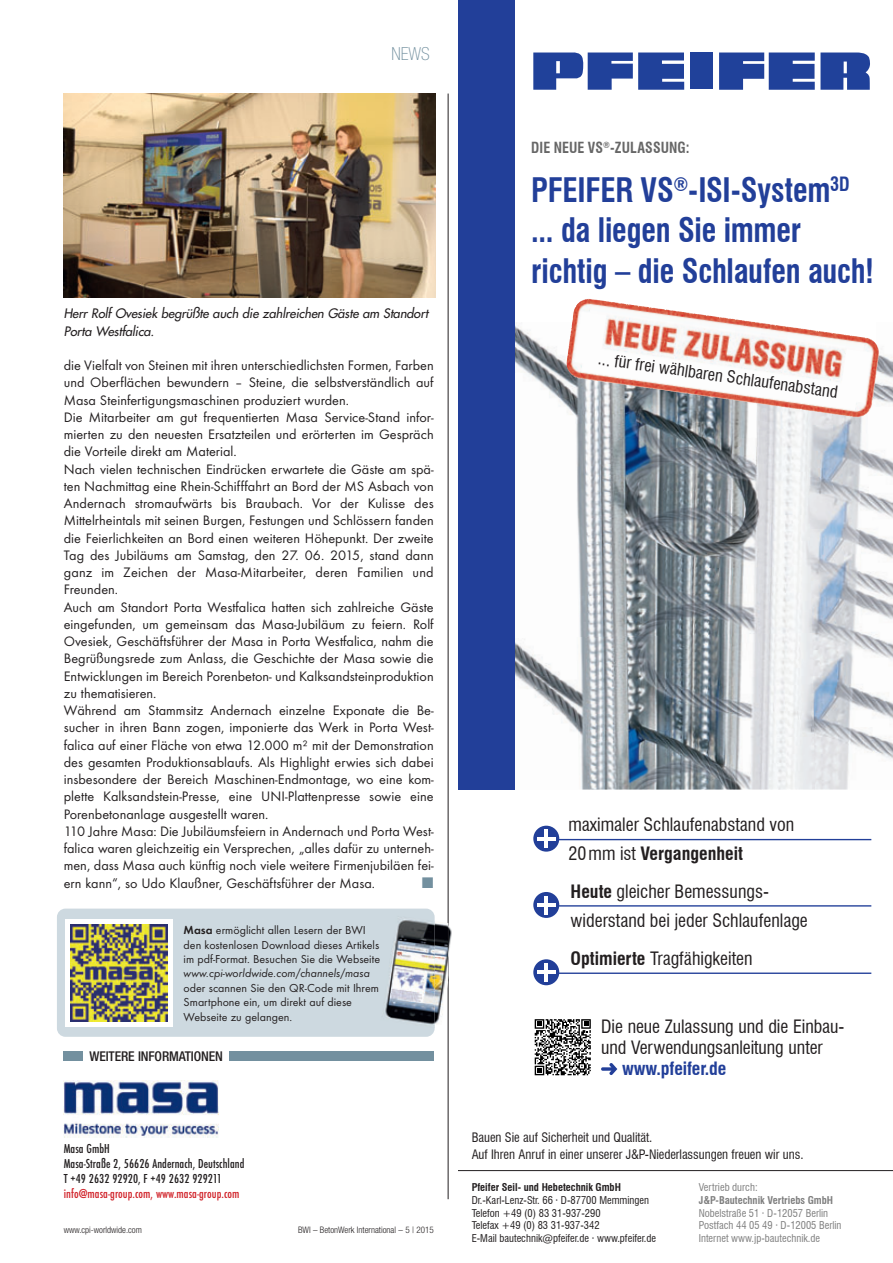
<style>
.page{position:relative;width:893px;height:1263px;background:#fff}
.page>*{position:absolute;margin:0;border:0;box-sizing:border-box;transform-origin:0 0}
.t1{font:700 condensed 33px/40.5px "Swiss 721 BT";letter-spacing:-.005em;color:#223f99;scale:.93 1}
.t2{font:condensed 18px/28.8px "Swiss 721 BT";color:#231f20}
.t3{font:700 condensed 18px "Swiss 721 BT";letter-spacing:-.005em;color:#223f99}
.t4{font:100 condensed 18px "Helvetica Neue";color:#73909f}
.t5{font:condensed 16.5px "Swiss 721 BT";color:#231f20}
.t6{font:700 condensed 15px "Swiss 721 BT";letter-spacing:.005em;color:#666;scale:.93 1}
.t7{font:14.25px/17.2px "Futura T";color:#231f20}
.t8{font:14.25px "European Pi Three";color:#73909f}
.t9{font:500 condensed 13.5px/15px "Futura T";letter-spacing:.005em;color:#231f20}
.t10{font:500 condensed 13.5px "Futura T";letter-spacing:.005em;color:#d1232a}
.t11{font:500 condensed 13.5px "Helvetica Neue";letter-spacing:-.01em;color:#231f20}
.t12{font:condensed 12.75px/16.5px "Swiss 721 BT";letter-spacing:-.005em;color:#231f20}
.t13{font:italic 12.75px/17.2px "Futura";color:#231f20}
.t14{font:12px/14.4px "Futura T";color:#231f20}
.t15{font:italic 12px "Futura T";color:#231f20}
.t16{font:condensed 10.5px/12.6px "Swiss 721 BT";color:#231f20}
.t17{font:condensed 10.5px/12.6px "Swiss 721 BT";color:#808080}
.t18{font:700 condensed 10.5px "Swiss 721 BT";color:#231f20}
.t19{font:700 condensed 10.5px "Swiss 721 BT";color:#808080}
.t20{font:300 condensed 9px "Helvetica Neue";color:#231f20}
.s1{font-weight:600}
.s2{font-weight:700}
</style>
<div class="page">
<img style="left:515px;top:322px;width:291px;height:311px">
<img style="left:806px;top:344px;width:87px;height:445px">
<img style="left:515px;top:633px;width:300px;height:156px">
<div style="left:459px;top:0;width:56px;height:789px;background:#223f99"></div>
<svg style="left:533px;top:52px;width:151px;height:37px"></svg>
<div style="left:690px;top:53px;width:23px;height:36px;background:#20419a"></div>
<svg style="left:719px;top:53px;width:151px;height:36px;background:#4560aa"></svg>
<hr style="left:459px;top:1170px;width:434px;height:1px;background:#231f20">
<svg style="left:601px;top:1063px;width:16px;height:12px"></svg>
<hr style="left:542px;top:839px;width:329px;height:1px;background:#223f99">
<div style="left:533px;top:826px;width:26px;height:26px;background:#223f99;border-radius:50%"></div>
<hr style="left:544px;top:830px;width:4px;height:18px;background:#fff">
<hr style="left:537px;top:837px;width:18px;height:4px;background:#fff">
<hr style="left:542px;top:905px;width:329px;height:1px;background:#223f99">
<div style="left:533px;top:892px;width:26px;height:26px;background:#223f99;border-radius:50%"></div>
<hr style="left:544px;top:896px;width:4px;height:18px;background:#fff">
<hr style="left:537px;top:903px;width:18px;height:4px;background:#fff">
<hr style="left:542px;top:972px;width:329px;height:2px;background:#223f99">
<div style="left:533px;top:959px;width:26px;height:26px;background:#223f99;border-radius:50%"></div>
<hr style="left:544px;top:963px;width:4px;height:19px;background:#fff">
<hr style="left:537px;top:970px;width:18px;height:4px;background:#fff">
<svg style="left:534px;top:1019px;width:54px;height:57px"></svg>
<svg style="left:535px;top:1019px;width:56px;height:56px"></svg>
<svg style="left:722px;top:317px;width:154px;height:35px"></svg>
<img style="left:594px;top:299px;width:87px;height:13px">
<hr style="left:448px;top:94px;width:1px;height:1105px;background:#231f20">
<img style="left:64px;top:1081px;width:154px;height:56px">
<div style="left:64px;top:1051px;width:19px;height:10px;background:#73909f"></div>
<div style="left:229px;top:1051px;width:204px;height:10px;background:#73909f"></div>
<div style="left:57px;top:908px;width:378px;height:129px;background:#cdd9e0;border-radius:9px"></div>
<div style="left:65px;top:920px;width:108px;height:107px;background:#fff"></div>
<img style="left:71px;top:925px;width:97px;height:97px">
<img style="left:449px;top:927px;width:3px;height:24px">
<img style="left:435px;top:921px;width:13px;height:108px">
<img style="left:448px;top:923px;width:1px;height:59px">
<img style="left:385px;top:915px;width:50px;height:112px">
<img style="left:64px;top:94px;width:372px;height:204px">
<p class="t4" style="left:391px;top:47px;width:40px">NEWS</p>
<p class="t13" style="left:64px;top:306px;width:368px">Herr Rolf Ovesiek begrüßte auch die zahlreichen Gäste am Standort<br>Porta Westfalica.</p>
<p class="t7" style="left:64px;top:358px;width:371px">die Vielfalt von Steinen mit ihren unterschiedlichsten Formen, Farben und Oberflächen be wundern – Steine, die selbstverständlich auf Masa Steinfertigungs maschinen produziert wurden.<br>Die Mitarbeiter am gut frequentierten Masa Service-Stand infor&shy;mierten zu den neuesten Ersatzteilen und erörterten im Gespräch die Vorteile direkt am Material.<br>Nach vielen technischen Eindrücken erwartete die Gäste am spä&shy;ten Nachmittag eine Rhein-Schifffahrt an Bord der MS Asbach von Andernach stromaufwärts bis Braubach. Vor der Kulisse des Mittelrheintals mit seinen Burgen, Festungen und Schlössern fanden die Feierlichkeiten an Bord einen weiteren Höhepunkt. Der zweite Tag des Jubiläums am Samstag, den 27. 06. 2015, stand dann ganz im Zeichen der Masa-Mitarbeiter, deren Familien und Freunden.<br>Auch am Standort Porta Westfalica hatten sich zahlreiche Gäste eingefunden, um gemeinsam das Masa-Jubiläum zu feiern. Rolf Ovesiek, Geschäftsführer der Masa in Porta Westfalica, nahm die Begrüßungsrede zum Anlass, die Geschichte der Masa sowie die Entwicklungen im Bereich Porenbeton- und Kalksandsteinproduktion zu thematisieren.<br>Während am Stammsitz Andernach einzelne Exponate die Be - sucher in ihren Bann zogen, imponierte das Werk in Porta West - falica auf einer Fläche von etwa 12.000 m² mit der Demonstration des gesamten Produktionsablaufs. Als Highlight erwies sich dabei insbesondere der Bereich Maschinen-Endmontage, wo eine kom&shy;plette Kalksandstein-Presse, eine UNI-Plattenpresse sowie eine Porenbetonanlage ausgestellt waren.<br>110 Jahre Masa: Die Jubiläumsfeiern in Andernach und Porta West - falica waren gleichzeitig ein Versprechen, „alles dafür zu unterneh&shy;men, dass Masa auch künftig noch viele weitere Firmenjubiläen fei&shy;ern kann“, so Udo Klaußner, Geschäftsführer der Masa.</p>
<p class="t8" style="left:422px;top:874px;width:13px">-</p>
<p class="t14" style="left:184px;top:924px;width:198px"><span class="s1">Masa</span> ermöglicht allen Lesern der BWI den kostenlosen Download dieses Artikels im pdf-Format. Besuchen Sie die Webseite</p>
<p class="t15" style="left:184px;top:968px;width:188px">www.cpi-worldwide.com/channels/masa</p>
<p class="t14" style="left:184px;top:981px;width:197px">oder scannen Sie den QR-Code mit Ihrem<br>Smartphone ein, um direkt auf diese<br>Webseite zu gelangen.</p>
<p class="t11" style="left:90px;top:1051px;width:135px">WEITERE INFORMATIONEN</p>
<p class="t9" style="left:64px;top:1142px;width:182px">Masa GmbH<br>Masa-Straße 2, 56626 Andernach, Deutschland<br>T +49 2632 92920, F +49 2632 929211</p>
<p class="t10" style="left:64px;top:1188px;width:177px">info@masa-group.com, www.masa-group.com</p>
<p class="t20" style="left:64px;top:1226px;width:80px">www.cpi-worldwide.com</p>
<p class="t20" style="left:298px;top:1226px;width:137px">BWI – BetonWerk International – 5 | 2015</p>
<p class="t6" style="left:531px;top:138px;width:172px">DIE NEUE VS<sup>®</sup>-ZULASSUNG:</p>
<h1 class="t1" style="left:531px;top:170px;width:370px">PFEIFER VS<sup>®</sup>-ISI-System<sup>3D </sup>... da liegen Sie immer richtig – die Schlaufen auch!</h1>
<p class="t5" style="left:600px;top:349px;width:243px;rotate:8deg">... für frei wählbaren Schlaufenabstand</p>
<p class="t2" style="left:568px;top:810px;width:227px">maximaler Schlaufenabstand von<br>20 mm ist <span class="s2">Vergangenheit</span></p>
<p class="t2" style="left:571px;top:877px;width:239px"><span class="s2">Heute</span> gleicher Be messungs&shy;widerstand bei jeder Schlaufenlage</p>
<p class="t2" style="left:571px;top:944px;width:183px"><span class="s2">Optimierte</span> Tragfähigkeiten</p>
<p class="t2" style="left:601px;top:1016px;width:245px;line-height:21px">Die neue Zulassung und die Einbau&shy;und Verwendungsanleitung unter</p>
<p class="t3" style="left:622px;top:1058px;width:106px">www.pfeifer.de</p>
<p class="t12" style="left:472px;top:1129px;width:333px">Bauen Sie auf Sicherheit und Qualität.<br>Auf Ihren Anruf in einer unserer J&amp;P-Niederlassungen freuen wir uns.</p>
<p class="t18" style="left:472px;top:1181px;width:151px">Pfeifer Seil- und Hebetechnik GmbH</p>
<p class="t16" style="left:472px;top:1194px;width:186px">Dr.-Karl-Lenz-Str. 66 D-87700 Memmingen Telefon +49 (0) 83 31-937-290<br>Telefax +49 (0) 83 31-937-342<br>E-Mail bautechnik@pfeifer.de www.pfeifer.de</p>
<p class="t17" style="left:699px;top:1181px;width:60px">Vertrieb durch:</p>
<p class="t19" style="left:699px;top:1194px;width:136px">J&amp;P-Bautechnik Vertriebs GmbH</p>
<p class="t17" style="left:699px;top:1206px;width:144px">Nobelstraße 51 D-12057 Berlin<br>Postfach 44 05 49 D-12005 Berlin<br>Internet www.jp-bautechnik.de</p>
</div>
